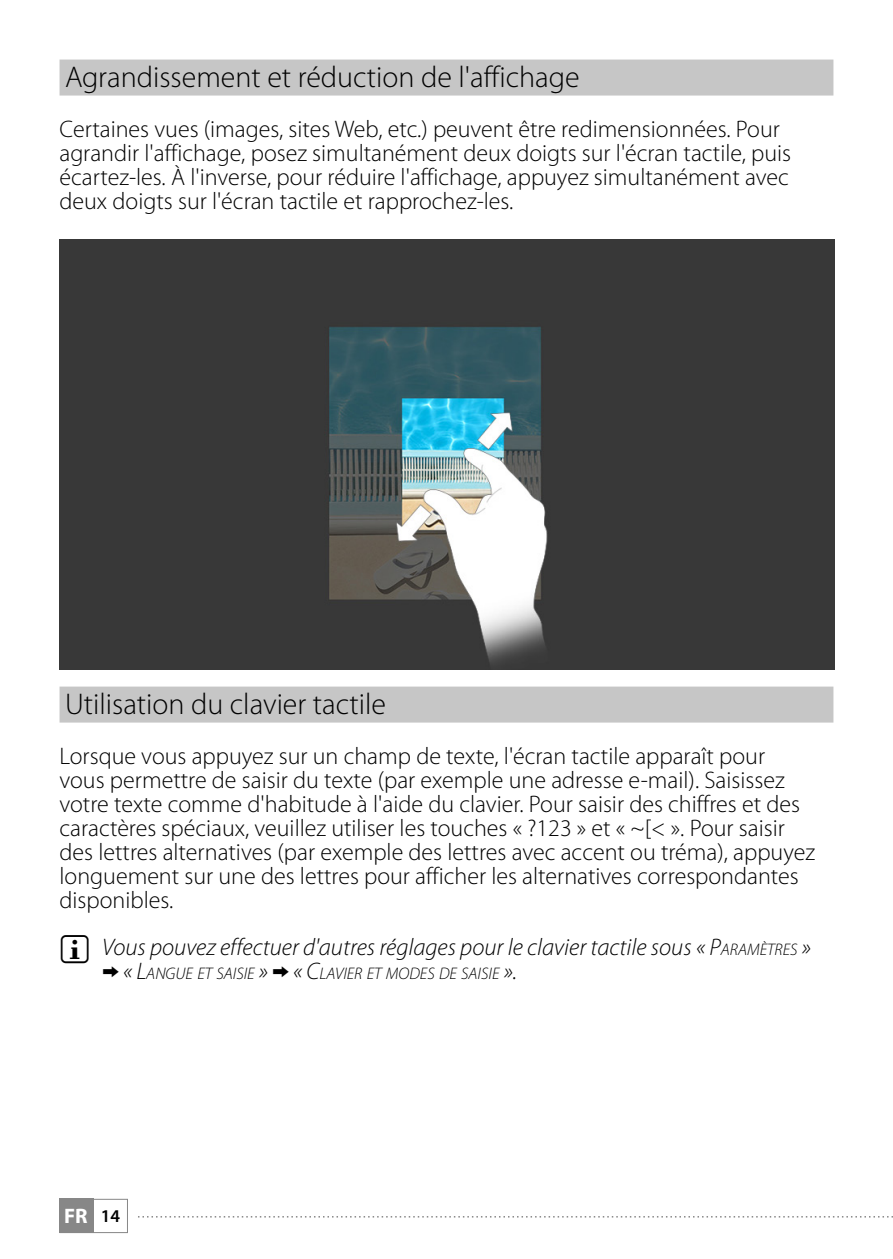
<style>
.page{position:relative;width:893px;height:1259px;background:#fff}
.page>*{position:absolute;margin:0;border:0;box-sizing:border-box;transform-origin:0 0}
.t1{font:300 30px "Myriad Pro";color:#000}
.t2{font:300 24px/24px "Myriad Pro";color:#000}
.t3{font:italic 300 24px "Myriad Pro";color:#000}
.t4{font:700 21px "Myriad Pro";color:#fff}
.t5{font:italic 300 16.8px "Myriad Pro";color:#000}
.s1{font-style:inherit}
.s2{font-size:16.8px}
.s3{font-size:24px}
.s4{font-weight:600;font-size:18px;color:#000}
</style>
<div class="page">
<div style="left:60px;top:1199px;width:34px;height:34px;background:#878787"></div>
<div style="left:60px;top:1199px;width:68px;height:34px;border:1px solid #878787"></div>
<svg style="left:138px;top:1216px;width:755px;height:1px"></svg>
<div style="left:60px;top:60px;width:773px;height:36px;background:#c6c6c6"></div>
<div style="left:60px;top:686px;width:773px;height:36px;background:#c6c6c6"></div>
<img style="left:60px;top:240px;width:775px;height:429px">
<p class="t1" style="left:65px;top:61px;width:516px">Agrandissement et réduction de l'affichage</p>
<p class="t2" style="left:60px;top:117px;width:733px">Certaines vues (images, sites Web, etc.) peuvent être redimensionnées. Pour agrandir l'affichage, posez simultanément deux doigts sur l'écran tactile, puis écartez-les. À l'inverse, pour réduire l'affichage, appuyez simultanément avec deux doigts sur l'écran tactile et rapprochez-les.</p>
<p class="t1" style="left:65px;top:687px;width:322px">Utilisation du clavier tactile</p>
<p class="t2" style="left:60px;top:744px;width:757px">Lorsque vous appuyez sur un champ de texte, l'écran tactile apparaît pour vous permettre de saisir du texte (par exemple une adresse e-mail). Saisissez votre texte comme d'habitude à l'aide du clavier. Pour saisir des chiffres et des caractères spéciaux, veuillez utiliser les touches « ?123 » et « ~[&lt; ». Pour saisir des lettres alternatives (par exemple des lettres avec accent ou tréma), appuyez longuement sur une des lettres pour afficher les alternatives correspondantes disponibles.</p>
<p class="t3" style="left:102px;top:934px;width:710px">Vous pouvez effectuer d'autres réglages pour le clavier tactile sous « <span class="s1">P</span><span class="s2">ARAMÈTRES</span> »</p>
<p class="t5" style="left:123px;top:964px;width:396px"><span class="s3">«</span> <span class="s3">L</span>ANGUE ET SAISIE <span class="s3">» «</span> <span class="s3">C</span>LAVIER ET MODES DE SAISIE <span class="s3">».</span></p>
<p class="t4" style="left:64px;top:1202px;width:58px">FR <span class="s4">14</span></p>
</div>
